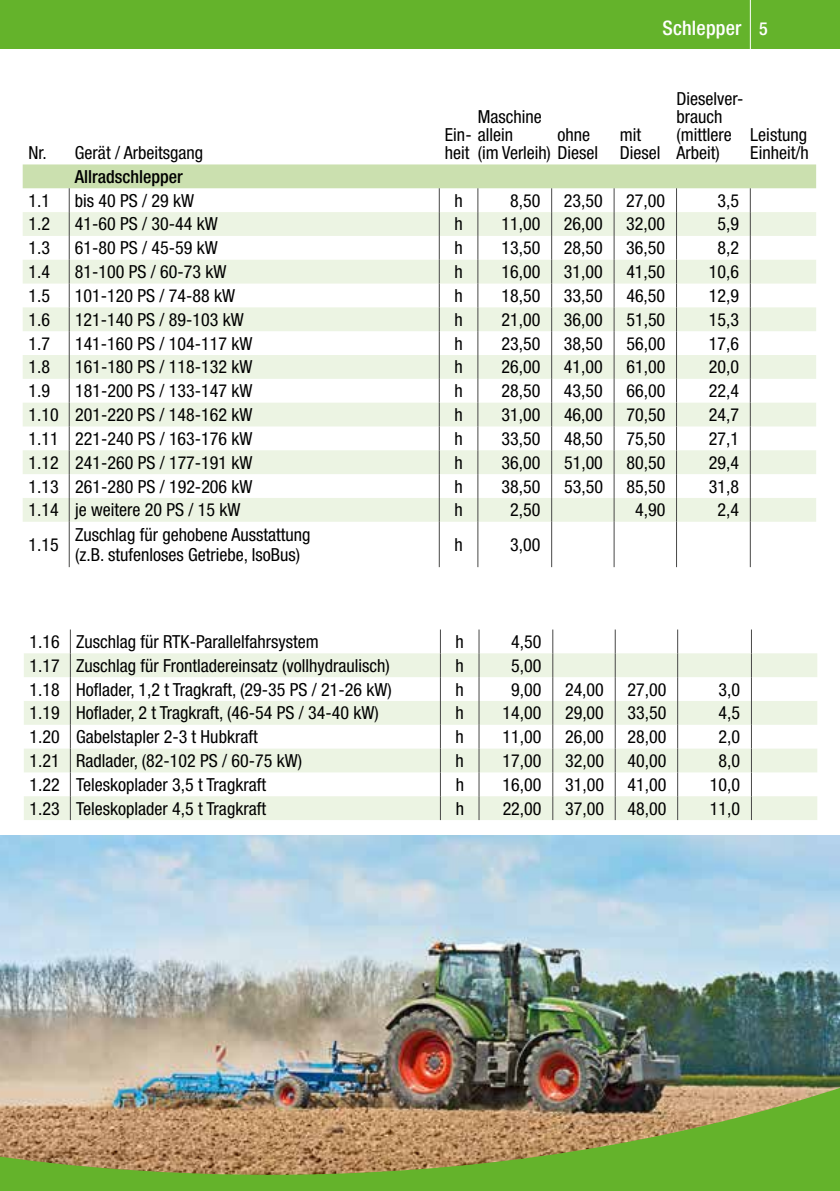
<style>
.page{position:relative;width:840px;height:1191px;background:#fff}
.page>*{position:absolute;margin:0;border:0;box-sizing:border-box;transform-origin:0 0}
.t1{font:500 condensed 20px "Helvetica Neue LT Std";letter-spacing:.01em;color:#fff}
.t2{font:condensed 18px/18px "Helvetica Neue LT Pro";color:#000}
.t3{font:500 condensed 18px "Helvetica Neue LT Std";color:#000}
.s1{font-size:18px}
</style>
<div class="page">
<div style="left:0;top:0;width:839px;height:48px;background:#64b32b"></div>
<hr style="left:749px;top:0;width:1px;height:50px;background:#fff">
<img style="left:0;top:887px;width:839px;height:304px">
<svg style="left:23px;top:164px;width:792px;height:358px"></svg>
<hr style="left:69px;top:522px;width:1px;height:45px;background:#484847">
<hr style="left:438px;top:522px;width:1px;height:45px;background:#484847">
<hr style="left:477px;top:522px;width:1px;height:45px;background:#484847">
<hr style="left:551px;top:522px;width:1px;height:45px;background:#484847">
<hr style="left:613px;top:522px;width:1px;height:45px;background:#484847">
<hr style="left:675px;top:522px;width:1px;height:45px;background:#484847">
<hr style="left:749px;top:522px;width:1px;height:45px;background:#484847">
<svg style="left:24px;top:653px;width:792px;height:167px;fill:#ecf4e3"></svg>
<svg style="left:70px;top:629px;width:1px;height:191px"></svg>
<svg style="left:439px;top:630px;width:1px;height:190px"></svg>
<svg style="left:478px;top:629px;width:1px;height:191px"></svg>
<svg style="left:552px;top:629px;width:1px;height:191px"></svg>
<svg style="left:614px;top:629px;width:1px;height:191px"></svg>
<svg style="left:676px;top:653px;width:1px;height:167px"></svg>
<svg style="left:750px;top:653px;width:1px;height:167px"></svg>
<p class="t2" style="left:28px;top:143px;width:176px">Nr. Gerät / Arbeitsgang</p>
<p class="t3" style="left:75px;top:166px;width:109px">Allradschlepper</p>
<p class="t1" style="left:662px;top:16px;width:107px">Schlepper <span class="s1">5</span></p>
<p class="t2" style="left:477px;top:98px;width:122px;line-height:36px">Maschine<br>(im Verleih) Diesel</p>
<p class="t2" style="left:444px;top:125px;width:70px">Ein- allein heit</p>
<p class="t2" style="left:557px;top:125px;width:34px">ohne</p>
<p class="t2" style="left:619px;top:125px;width:42px">mit<br>Diesel</p>
<p class="t2" style="left:676px;top:89px;width:68px">Dieselver&shy;brauch (mittlere<br>Arbeit)</p>
<p class="t2" style="left:749px;top:125px;width:60px">Leistung<br>Einheit/h</p>
<p class="t2" style="left:28px;top:191px;width:23px">1.1</p>
<p class="t2" style="left:75px;top:191px;width:121px">bis 40 PS / 29 kW</p>
<p class="t2" style="left:454px;top:191px;width:10px">h</p>
<p class="t2" style="left:509px;top:191px;width:32px">8,50</p>
<p class="t2" style="left:563px;top:191px;width:40px">23,50</p>
<p class="t2" style="left:626px;top:191px;width:40px">27,00</p>
<p class="t2" style="left:717px;top:191px;width:23px">3,5</p>
<p class="t2" style="left:28px;top:215px;width:23px">1.2</p>
<p class="t2" style="left:75px;top:215px;width:144px">41-60 PS / 30-44 kW</p>
<p class="t2" style="left:454px;top:215px;width:10px">h</p>
<p class="t2" style="left:501px;top:215px;width:40px">11,00</p>
<p class="t2" style="left:563px;top:215px;width:40px">26,00</p>
<p class="t2" style="left:626px;top:215px;width:40px">32,00</p>
<p class="t2" style="left:717px;top:215px;width:23px">5,9</p>
<p class="t2" style="left:28px;top:239px;width:23px">1.3</p>
<p class="t2" style="left:75px;top:239px;width:144px">61-80 PS / 45-59 kW</p>
<p class="t2" style="left:454px;top:239px;width:10px">h</p>
<p class="t2" style="left:501px;top:239px;width:40px">13,50</p>
<p class="t2" style="left:563px;top:239px;width:40px">28,50</p>
<p class="t2" style="left:626px;top:239px;width:40px">36,50</p>
<p class="t2" style="left:717px;top:239px;width:23px">8,2</p>
<p class="t2" style="left:28px;top:262px;width:23px">1.4</p>
<p class="t2" style="left:75px;top:262px;width:153px">81-100 PS / 60-73 kW</p>
<p class="t2" style="left:454px;top:262px;width:10px">h</p>
<p class="t2" style="left:501px;top:262px;width:40px">16,00</p>
<p class="t2" style="left:563px;top:262px;width:40px">31,00</p>
<p class="t2" style="left:626px;top:262px;width:40px">41,50</p>
<p class="t2" style="left:708px;top:262px;width:32px">10,6</p>
<p class="t2" style="left:28px;top:286px;width:23px">1.5</p>
<p class="t2" style="left:75px;top:286px;width:162px">101-120 PS / 74-88 kW</p>
<p class="t2" style="left:454px;top:286px;width:10px">h</p>
<p class="t2" style="left:501px;top:286px;width:40px">18,50</p>
<p class="t2" style="left:563px;top:286px;width:40px">33,50</p>
<p class="t2" style="left:626px;top:286px;width:40px">46,50</p>
<p class="t2" style="left:708px;top:286px;width:32px">12,9</p>
<p class="t2" style="left:28px;top:310px;width:23px">1.6</p>
<p class="t2" style="left:75px;top:310px;width:170px">121-140 PS / 89-103 kW</p>
<p class="t2" style="left:454px;top:310px;width:10px">h</p>
<p class="t2" style="left:501px;top:310px;width:40px">21,00</p>
<p class="t2" style="left:563px;top:310px;width:40px">36,00</p>
<p class="t2" style="left:626px;top:310px;width:40px">51,50</p>
<p class="t2" style="left:708px;top:310px;width:32px">15,3</p>
<p class="t2" style="left:28px;top:334px;width:23px">1.7</p>
<p class="t2" style="left:75px;top:334px;width:179px">141-160 PS / 104-117 kW</p>
<p class="t2" style="left:454px;top:334px;width:10px">h</p>
<p class="t2" style="left:501px;top:334px;width:40px">23,50</p>
<p class="t2" style="left:563px;top:334px;width:40px">38,50</p>
<p class="t2" style="left:626px;top:334px;width:40px">56,00</p>
<p class="t2" style="left:708px;top:334px;width:32px">17,6</p>
<p class="t2" style="left:28px;top:358px;width:23px">1.8</p>
<p class="t2" style="left:75px;top:358px;width:179px">161-180 PS / 118-132 kW</p>
<p class="t2" style="left:454px;top:358px;width:10px">h</p>
<p class="t2" style="left:501px;top:358px;width:40px">26,00</p>
<p class="t2" style="left:563px;top:358px;width:40px">41,00</p>
<p class="t2" style="left:626px;top:358px;width:40px">61,00</p>
<p class="t2" style="left:708px;top:358px;width:32px">20,0</p>
<p class="t2" style="left:28px;top:381px;width:23px">1.9</p>
<p class="t2" style="left:75px;top:381px;width:179px">181-200 PS / 133-147 kW</p>
<p class="t2" style="left:454px;top:381px;width:10px">h</p>
<p class="t2" style="left:501px;top:381px;width:40px">28,50</p>
<p class="t2" style="left:563px;top:381px;width:40px">43,50</p>
<p class="t2" style="left:626px;top:381px;width:40px">66,00</p>
<p class="t2" style="left:708px;top:381px;width:32px">22,4</p>
<p class="t2" style="left:29px;top:405px;width:225px">1.10 201-220 PS / 148-162 kW</p>
<p class="t2" style="left:454px;top:405px;width:10px">h</p>
<p class="t2" style="left:501px;top:405px;width:40px">31,00</p>
<p class="t2" style="left:563px;top:405px;width:40px">46,00</p>
<p class="t2" style="left:626px;top:405px;width:40px">70,50</p>
<p class="t2" style="left:708px;top:405px;width:32px">24,7</p>
<p class="t2" style="left:29px;top:429px;width:225px">1.11 221-240 PS / 163-176 kW</p>
<p class="t2" style="left:454px;top:429px;width:10px">h</p>
<p class="t2" style="left:501px;top:429px;width:40px">33,50</p>
<p class="t2" style="left:563px;top:429px;width:40px">48,50</p>
<p class="t2" style="left:626px;top:429px;width:40px">75,50</p>
<p class="t2" style="left:708px;top:429px;width:32px">27,1</p>
<p class="t2" style="left:29px;top:453px;width:225px">1.12 241-260 PS / 177-191 kW</p>
<p class="t2" style="left:454px;top:453px;width:10px">h</p>
<p class="t2" style="left:501px;top:453px;width:40px">36,00</p>
<p class="t2" style="left:563px;top:453px;width:40px">51,00</p>
<p class="t2" style="left:626px;top:453px;width:40px">80,50</p>
<p class="t2" style="left:708px;top:453px;width:32px">29,4</p>
<p class="t2" style="left:29px;top:477px;width:225px">1.13 261-280 PS / 192-206 kW</p>
<p class="t2" style="left:454px;top:477px;width:10px">h</p>
<p class="t2" style="left:501px;top:477px;width:40px">38,50</p>
<p class="t2" style="left:563px;top:477px;width:40px">53,50</p>
<p class="t2" style="left:626px;top:477px;width:40px">85,50</p>
<p class="t2" style="left:708px;top:477px;width:32px">31,8</p>
<p class="t2" style="left:29px;top:501px;width:213px">1.14 je weitere 20 PS / 15 kW</p>
<p class="t2" style="left:454px;top:501px;width:10px">h</p>
<p class="t2" style="left:510px;top:501px;width:32px">2,50</p>
<p class="t2" style="left:634px;top:501px;width:32px">4,90</p>
<p class="t2" style="left:717px;top:501px;width:23px">2,4</p>
<p class="t2" style="left:29px;top:535px;width:32px">1.15</p>
<p class="t2" style="left:75px;top:524px;width:237px;line-height:20px">Zuschlag für gehobene Ausstattung (z.B. stufenloses Getriebe, IsoBus)</p>
<p class="t2" style="left:454px;top:535px;width:10px">h</p>
<p class="t2" style="left:510px;top:535px;width:32px">3,00</p>
<p class="t2" style="left:29px;top:632px;width:290px">1.16 Zuschlag für RTK-Parallelfahrsystem</p>
<p class="t2" style="left:455px;top:632px;width:10px">h</p>
<p class="t2" style="left:511px;top:632px;width:32px">4,50</p>
<p class="t2" style="left:29px;top:656px;width:361px">1.17 Zuschlag für Frontladereinsatz (vollhydraulisch)</p>
<p class="t2" style="left:455px;top:656px;width:10px">h</p>
<p class="t2" style="left:511px;top:656px;width:32px">5,00</p>
<p class="t2" style="left:30px;top:680px;width:363px">1.18 Hoflader, 1,2 t Tragkraft, (29-35 PS / 21-26 kW)</p>
<p class="t2" style="left:455px;top:680px;width:10px">h</p>
<p class="t2" style="left:511px;top:680px;width:32px">9,00</p>
<p class="t2" style="left:564px;top:680px;width:40px">24,00</p>
<p class="t2" style="left:627px;top:680px;width:40px">27,00</p>
<p class="t2" style="left:718px;top:680px;width:23px">3,0</p>
<p class="t2" style="left:30px;top:704px;width:350px">1.19 Hoflader, 2 t Tragkraft, (46-54 PS / 34-40 kW)</p>
<p class="t2" style="left:455px;top:704px;width:10px">h</p>
<p class="t2" style="left:502px;top:704px;width:40px">14,00</p>
<p class="t2" style="left:564px;top:704px;width:40px">29,00</p>
<p class="t2" style="left:627px;top:704px;width:40px">33,50</p>
<p class="t2" style="left:718px;top:704px;width:23px">4,5</p>
<p class="t2" style="left:30px;top:727px;width:229px">1.20 Gabelstapler 2-3 t Hubkraft</p>
<p class="t2" style="left:455px;top:727px;width:10px">h</p>
<p class="t2" style="left:502px;top:727px;width:40px">11,00</p>
<p class="t2" style="left:564px;top:727px;width:40px">26,00</p>
<p class="t2" style="left:627px;top:727px;width:40px">28,00</p>
<p class="t2" style="left:718px;top:727px;width:23px">2,0</p>
<p class="t2" style="left:30px;top:751px;width:274px">1.21 Radlader, (82-102 PS / 60-75 kW)</p>
<p class="t2" style="left:455px;top:751px;width:10px">h</p>
<p class="t2" style="left:502px;top:751px;width:40px">17,00</p>
<p class="t2" style="left:564px;top:751px;width:40px">32,00</p>
<p class="t2" style="left:627px;top:751px;width:40px">40,00</p>
<p class="t2" style="left:718px;top:751px;width:23px">8,0</p>
<p class="t2" style="left:30px;top:775px;width:238px">1.22 Teleskoplader 3,5 t Tragkraft</p>
<p class="t2" style="left:455px;top:775px;width:10px">h</p>
<p class="t2" style="left:502px;top:775px;width:40px">16,00</p>
<p class="t2" style="left:564px;top:775px;width:40px">31,00</p>
<p class="t2" style="left:627px;top:775px;width:40px">41,00</p>
<p class="t2" style="left:709px;top:775px;width:32px">10,0</p>
<p class="t2" style="left:30px;top:799px;width:238px">1.23 Teleskoplader 4,5 t Tragkraft</p>
<p class="t2" style="left:455px;top:799px;width:10px">h</p>
<p class="t2" style="left:502px;top:799px;width:40px">22,00</p>
<p class="t2" style="left:564px;top:799px;width:40px">37,00</p>
<p class="t2" style="left:627px;top:799px;width:40px">48,00</p>
<p class="t2" style="left:709px;top:799px;width:32px">11,0</p>
</div>
